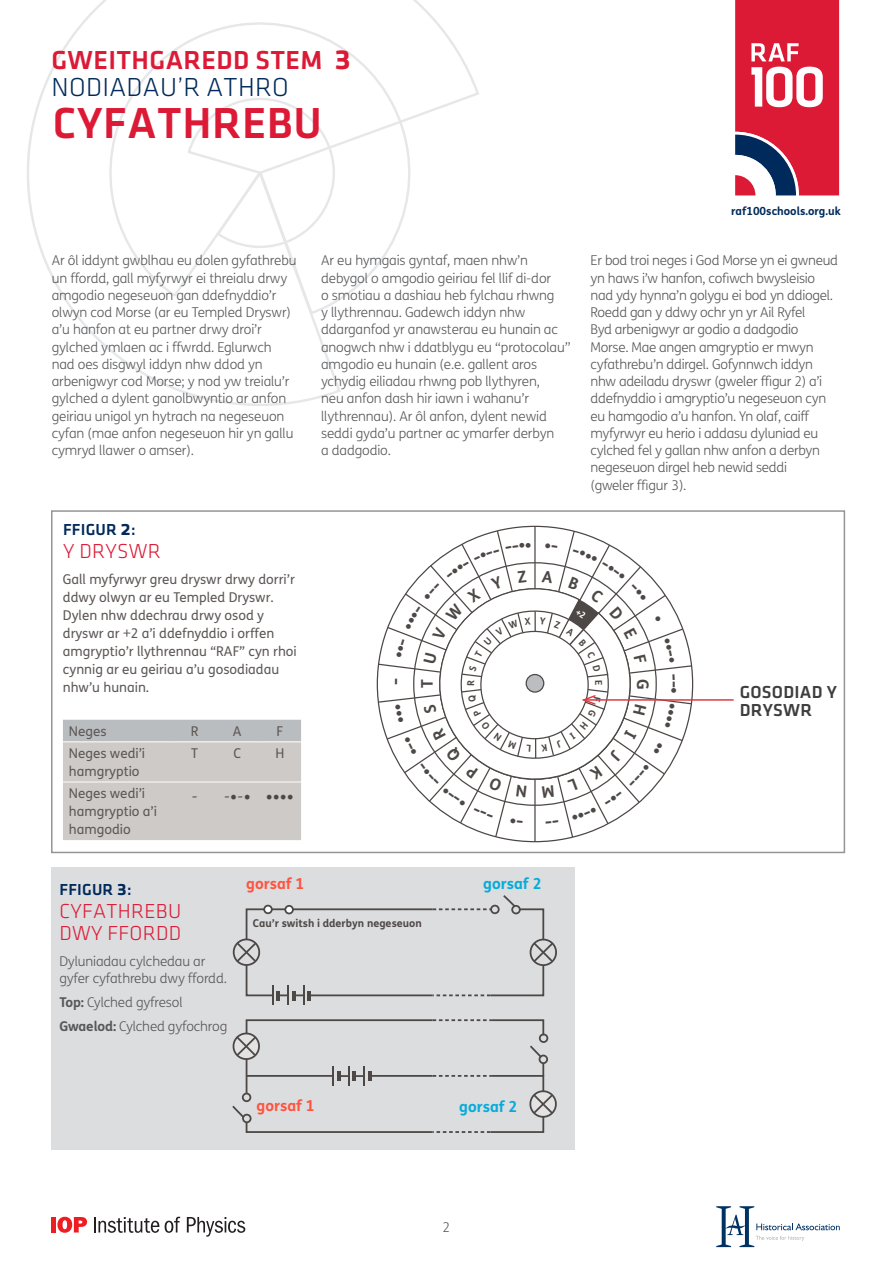
<style>
.page{position:relative;width:893px;height:1263px;background:#fff}
.page>*{position:absolute;margin:0;border:0;box-sizing:border-box;transform-origin:0 0}
.t1{font:45px "Klavika Med Caps SC";letter-spacing:.015em;color:#dc1a36}
.t2{font:27px "Klavika Med Caps SC";letter-spacing:.015em;color:#dc1a36}
.t3{font:27px "Klavika Light Caps SC";letter-spacing:.015em;color:#002a5b}
.t4{font:21px/22.5px "Klavika Light Caps SC";letter-spacing:.015em;color:#dc1a36}
.t5{font:18px/18px "Klavika Med Caps SC";letter-spacing:.015em;color:#3e3e3f}
.t6{font:18px "Minion Pro";color:#4d4846}
.t7{font:700 17.55px "FS Me";color:#4d4846}
.t8{font:16.5px "Klavika Med Caps SC";letter-spacing:.015em;color:#002a5b}
.t9{font:700 16.05px "FS Me";color:#4d4846}
.t10{font:700 15.3px "FS Me";color:#ff543f}
.t11{font:700 15.3px "FS Me";color:#06abda}
.t12{font:300 13.5px/17.2px "FS Me";letter-spacing:-.01em;color:#57585a}
.t13{font:13.5px/18px "FS Me";color:#5d5856}
.t14{font:700 11.25px "FS Me";color:#002a5b}
.t15{font:700 10.8px "FS Me";color:#4d4846}
.s1{font-size:35.25px}
.s2{font-size:21px}
.s3{font-weight:700}
</style>
<div class="page">
<svg style="left:27px;top:0;width:452px;height:406px"></svg>
<div style="left:732px;top:0;width:110px;height:198px;background:linear-gradient(to right,#fff,#fff)"></div>
<svg style="left:735px;top:0;width:104px;height:195px;background:#d0415a"></svg>
<div style="left:51px;top:1217px;width:5px;height:15px;background:#ee1d23"></div>
<svg style="left:57px;top:1217px;width:30px;height:16px"></svg>
<svg style="left:94px;top:1217px;width:65px;height:16px"></svg>
<svg style="left:165px;top:1217px;width:15px;height:16px"></svg>
<svg style="left:187px;top:1217px;width:58px;height:19px"></svg>
<svg style="left:716px;top:1206px;width:124px;height:41px"></svg>
<div style="left:51px;top:510px;width:794px;height:343px;border:2px solid #939598"></div>
<hr style="left:534px;top:526px;width:2px;height:316px;background:#4d4846">
<hr style="left:584px;top:699px;width:149px;height:2px;background:#df3a41">
<svg style="left:63px;top:720px;width:238px;height:120px;background:#cac8c6"></svg>
<hr style="left:63px;top:741px;width:111px;height:1px;background:#fff">
<hr style="left:173px;top:741px;width:43px;height:1px;background:#fff">
<hr style="left:216px;top:741px;width:43px;height:1px;background:#fff">
<hr style="left:259px;top:741px;width:42px;height:1px;background:#fff">
<hr style="left:63px;top:782px;width:111px;height:1px;background:#fff">
<hr style="left:173px;top:782px;width:43px;height:1px;background:#fff">
<hr style="left:216px;top:782px;width:43px;height:1px;background:#fff">
<hr style="left:259px;top:782px;width:42px;height:1px;background:#fff">
<div style="left:51px;top:867px;width:523px;height:283px;background:#dcdddf"></div>
<div style="left:284px;top:905px;width:10px;height:9px;border:2px solid #4d4846;border-radius:50%"></div>
<hr style="left:293px;top:908px;width:140px;height:2px;background:#4d4846">
<svg style="left:232px;top:907px;width:79px;height:98px"></svg>
<hr style="left:309px;top:994px;width:124px;height:2px;background:#4d4846">
<svg style="left:433px;top:895px;width:124px;height:102px"></svg>
<div style="left:264px;top:905px;width:8px;height:8px;background:#fff;border-radius:50%"></div>
<div style="left:263px;top:905px;width:10px;height:9px;border:2px solid #4d4846;border-radius:50%"></div>
<svg style="left:232px;top:1019px;width:325px;height:114px"></svg>
<svg style="left:377px;top:529px;width:316px;height:310px"></svg>
<h2 class="t2" style="left:51px;top:46px;width:301px">GWEITHGAREDD STEM <span class="s1">3</span></h2>
<h2 class="t3" style="left:51px;top:73px;width:239px">NODIADAU’R ATHRO</h2>
<h1 class="t1" style="left:53px;top:99px;width:270px">CYFATHREBU</h1>
<p class="t14" style="left:731px;top:202px;width:111px">raf100schools.org.uk</p>
<p class="t12" style="left:52px;top:252px;width:246px">Ar ôl iddynt gwblhau eu dolen gyfathrebu un ffordd, gall myfyrwyr ei threialu drwy amgodio negeseuon gan ddefnyddio’r olwyn cod Morse (ar eu Templed Dryswr) a’u hanfon at eu partner drwy droi’r gylched ymlaen ac i ffwrdd. Eglurwch nad oes disgwyl iddyn nhw ddod yn arbenigwyr cod Morse; y nod yw treialu’r gylched a dylent ganolbwyntio ar anfon geiriau unigol yn hytrach na negeseuon cyfan (mae anfon negeseuon hir yn gallu cymryd llawer o amser).</p>
<p class="t12" style="left:321px;top:252px;width:251px">Ar eu hymgais gyntaf, maen nhw’n debygol o amgodio geiriau fel llif di-dor<br>o smotiau a dashiau heb fylchau rhwng<br>y llythrennau. Gadewch iddyn nhw ddarganfod yr anawsterau eu hunain ac anogwch nhw i ddatblygu eu “protocolau” amgodio eu hunain (e.e. gallent aros ychydig eiliadau rhwng pob llythyren,<br>neu anfon dash hir iawn i wahanu’r llythrennau). Ar ôl anfon, dylent newid seddi gyda’u partner ac ymarfer derbyn<br>a dadgodio.</p>
<p class="t12" style="left:591px;top:252px;width:249px">Er bod troi neges i God Morse yn ei gwneud yn haws i’w hanfon, cofiwch bwysleisio nad ydy hynna’n golygu ei bod yn ddiogel.<br>Roedd gan y ddwy ochr yn yr Ail Ryfel<br>Byd arbenigwyr ar godio a dadgodio Morse. Mae angen amgryptio er mwyn cyfathrebu’n ddirgel. Gofynnwch iddyn nhw adeiladu dryswr (gweler ffigur 2) a’i ddefnyddio i amgryptio’u negeseuon cyn eu hamgodio a’u hanfon. Yn olaf, caiff myfyrwyr eu herio i addasu dyluniad eu cylched fel y gallan nhw anfon a derbyn negeseuon dirgel heb newid seddi<br>(gweler ffigur 3).</p>
<p class="t8" style="left:63px;top:521px;width:74px">FFIGUR <span class="s2">2</span>:</p>
<h3 class="t4" style="left:63px;top:539px;width:99px">Y DRYSWR</h3>
<p class="t13" style="left:63px;top:570px;width:235px">Gall myfyrwyr greu dryswr drwy dorri’r ddwy olwyn ar eu Templed Dryswr.<br>Dylen nhw ddechrau drwy osod y dryswr ar +2 a’i ddefnyddio i orffen amgryptio’r llythrennau “RAF” cyn rhoi cynnig ar eu geiriau a’u gosodiadau nhw’u hunain.</p>
<p class="t13" style="left:69px;top:722px;width:39px">Neges</p>
<p class="t13" style="left:191px;top:722px;width:9px">R</p>
<p class="t13" style="left:233px;top:722px;width:10px">A</p>
<p class="t13" style="left:276px;top:722px;width:8px">F</p>
<p class="t13" style="left:69px;top:744px;width:78px">Neges wedi’i hamgryptio</p>
<p class="t13" style="left:191px;top:744px;width:8px">T</p>
<p class="t13" style="left:233px;top:744px;width:9px">C</p>
<p class="t13" style="left:275px;top:744px;width:10px">H</p>
<p class="t13" style="left:69px;top:784px;width:90px">Neges wedi’i hamgryptio a’i hamgodio</p>
<h3 class="t6" style="left:192px;top:783px;width:104px">- -•-• ••••</h3>
<p class="t9" style="left:415px;top:688px;width:10px;rotate:-90deg">T</p>
<p class="t7" style="left:688px;top:680px;width:8px;rotate:90deg">-</p>
<p class="t9" style="left:655px;top:679px;width:12px;rotate:90deg">G</p>
<p class="t8" style="left:59px;top:881px;width:74px">FFIGUR <span class="s2">3</span>:</p>
<h3 class="t4" style="left:60px;top:900px;width:123px">CYFATHREBU<br>DWY FFORDD</h3>
<p class="t12" style="left:59px;top:952px;width:169px">Dyluniadau cylchedau ar gyfer cyfathrebu dwy ffordd.</p>
<p class="t12" style="left:59px;top:990px;width:169px;line-height:24.5px"><span class="s3">Top:</span> Cylched gyfresol<br><span class="s3">Gwaelod:</span> Cylched gyfochrog</p>
<p class="t10" style="left:246px;top:871px;width:60px">gorsaf 1</p>
<p class="t11" style="left:483px;top:871px;width:60px">gorsaf 2</p>
<p class="t15" style="left:253px;top:914px;width:170px">Cau’r switsh i dderbyn negeseuon</p>
<p class="t10" style="left:257px;top:1093px;width:60px">gorsaf 1</p>
<p class="t11" style="left:459px;top:1094px;width:60px">gorsaf 2</p>
<p class="t12" style="left:443px;top:1218px;width:9px">2</p>
<h3 class="t5" style="left:740px;top:683px;width:99px">GOSODIAD Y<br>DRYSWR</h3>
</div>
